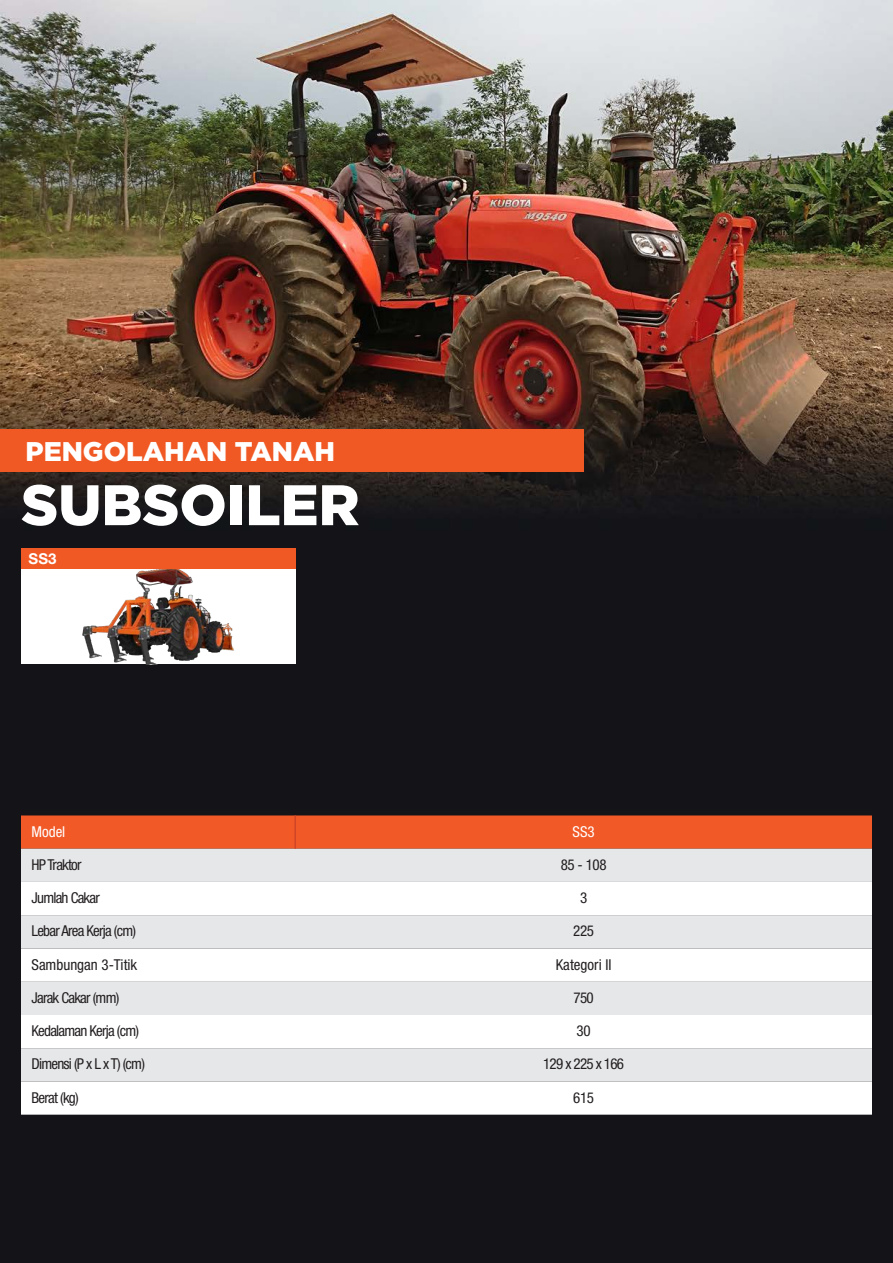
<style>
.page{position:relative;width:893px;height:1263px;background:#fff}
.page>*{position:absolute;margin:0;border:0;box-sizing:border-box;transform-origin:0 0}
.t1{font:900 57px "Gotham HTF";color:#fff}
.t2{font:900 27px "Gotham HTF";color:#fff}
.t3{font:condensed 15px "Helvetica Neue LT Std";letter-spacing:-.05em;color:#231f20}
.t4{font:condensed 15px "Helvetica Neue LT Std";color:#231f20}
.t5{font:condensed 15px "Helvetica Neue LT Std";color:#fff}
.t6{font:700 15px "Helvetica Neue LT Std";color:#fff}
</style>
<div class="page">
<img style="left:0;top:0;width:893px;height:1263px">
<div style="left:21px;top:548px;width:274px;height:21px;background:#f15924"></div>
<div style="left:0;top:429px;width:584px;height:42px;background:#f15924"></div>
<div style="left:21px;top:815px;width:851px;height:34px;background:#f15927"></div>
<div style="left:21px;top:849px;width:851px;height:33px;background:#e6e7e9"></div>
<svg style="left:21px;top:882px;width:851px;height:233px"></svg>
<hr style="left:294px;top:815px;width:2px;height:34px;background:#ce4628">
<div style="left:21px;top:569px;width:274px;height:95px;background:#fff"></div>
<img style="left:82px;top:569px;width:152px;height:95px">
<p class="t2" style="left:26px;top:436px;width:311px">PENGOLAHAN TANAH</p>
<p class="t1" style="left:21px;top:472px;width:340px">SUBSOILER</p>
<p class="t6" style="left:29px;top:549px;width:29px">SS3</p>
<p class="t5" style="left:32px;top:823px;width:35px">Model</p>
<p class="t5" style="left:572px;top:823px;width:24px">SS3</p>
<p class="t3" style="left:32px;top:856px;width:52px">HP Traktor</p>
<p class="t3" style="left:561px;top:856px;width:47px">85 - 108</p>
<p class="t3" style="left:32px;top:889px;width:70px">Jumlah Cakar</p>
<p class="t3" style="left:580px;top:889px;width:9px">3</p>
<p class="t3" style="left:32px;top:922px;width:106px">Lebar Area Kerja (cm)</p>
<p class="t3" style="left:573px;top:922px;width:22px">225</p>
<p class="t4" style="left:32px;top:956px;width:107px">Sambungan 3-Titik</p>
<p class="t4" style="left:556px;top:956px;width:57px">Kategori II</p>
<p class="t3" style="left:32px;top:989px;width:89px">Jarak Cakar (mm)</p>
<p class="t3" style="left:574px;top:989px;width:22px">750</p>
<p class="t3" style="left:32px;top:1022px;width:109px">Kedalaman Kerja (cm)</p>
<p class="t3" style="left:577px;top:1022px;width:16px">30</p>
<p class="t3" style="left:32px;top:1055px;width:115px">Dimensi (P x L x T) (cm)</p>
<p class="t3" style="left:543px;top:1055px;width:82px">129 x 225 x 166</p>
<p class="t3" style="left:32px;top:1089px;width:49px">Berat (kg)</p>
<p class="t3" style="left:573px;top:1089px;width:22px">615</p>
</div>
